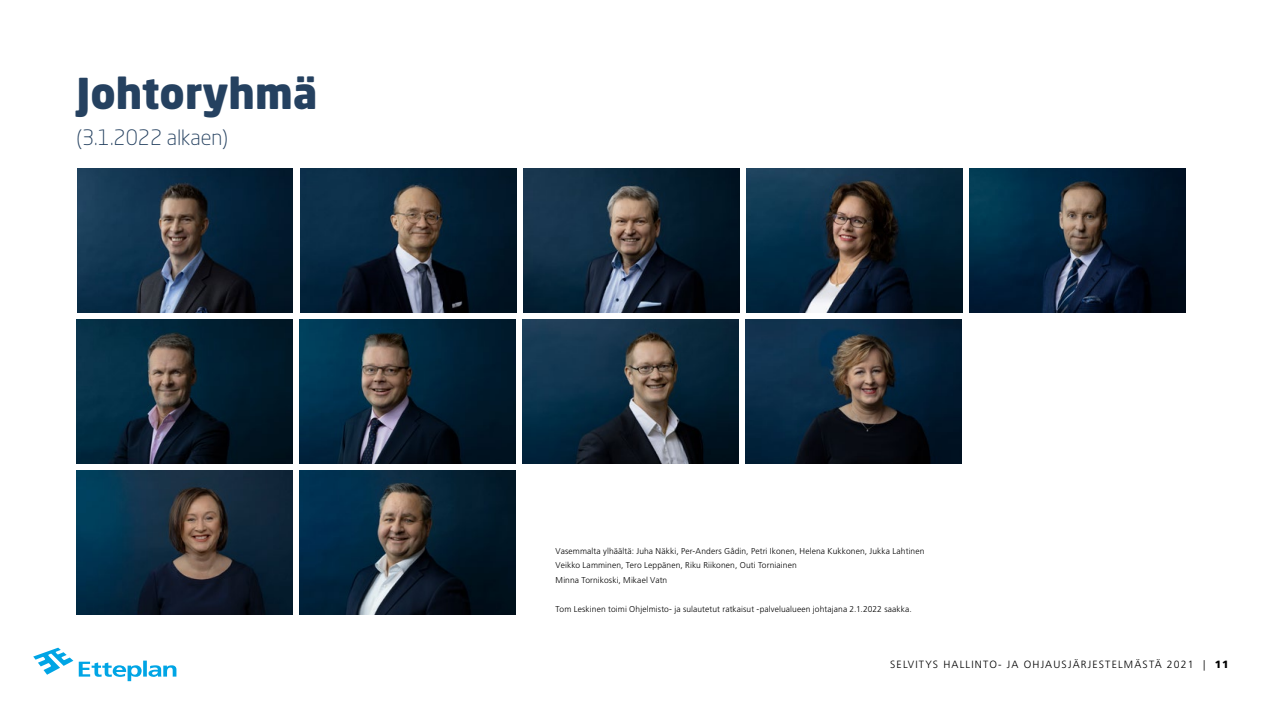
<style>
.page{position:relative;width:1263px;height:711px;background:#fff}
.page>*{position:absolute;margin:0;border:0;box-sizing:border-box;transform-origin:0 0}
.t1{font:900 42px "Neo Sans Std";color:#254160}
.t2{font:300 21px "Neo Sans Std";color:#254160}
.t3{font:300 10.5px "Frutiger LT Std";letter-spacing:.11em;color:#000}
.t4{font:300 8.4px/14.5px "Frutiger LT Std";letter-spacing:.015em;color:#000}
.s1{font-weight:900}
</style>
<div class="page">
<img style="left:300px;top:470px;width:215px;height:144px">
<img style="left:77px;top:168px;width:216px;height:144px">
<img style="left:523px;top:168px;width:216px;height:144px">
<img style="left:746px;top:168px;width:216px;height:144px">
<img style="left:969px;top:168px;width:216px;height:144px">
<img style="left:77px;top:319px;width:215px;height:144px">
<img style="left:300px;top:319px;width:215px;height:144px">
<img style="left:523px;top:319px;width:216px;height:144px">
<img style="left:77px;top:470px;width:215px;height:144px">
<img style="left:746px;top:319px;width:216px;height:144px">
<img style="left:300px;top:168px;width:216px;height:144px">
<svg style="left:33px;top:647px;width:40px;height:27px"></svg>
<svg style="left:79px;top:660px;width:97px;height:21px"></svg>
<h1 class="t1" style="left:77px;top:66px;width:242px">Johtoryhmä</h1>
<h2 class="t2" style="left:77px;top:124px;width:153px">(3.1.2022 alkaen)</h2>
<p class="t4" style="left:556px;top:543px;width:370px">Vasemmalta ylhäältä: Juha Näkki, Per-Anders Gådin, Petri Ikonen, Helena Kukkonen, Jukka Lahtinen<br>Veikko Lamminen, Tero Leppänen, Riku Riikonen, Outi Torniainen<br>Minna Tornikoski, Mikael Vatn</p>
<p class="t4" style="left:556px;top:601px;width:358px">Tom Leskinen toimi Ohjelmisto- ja sulautetut ratkaisut -palvelualueen johtajana 2.1.2022 saakka.</p>
<p class="t3" style="left:890px;top:658px;width:340px">SELVITYS HALLINTO- JA OHJAUSJÄRJESTELMÄSTÄ 2021 | <span class="s1">11</span></p>
</div>
